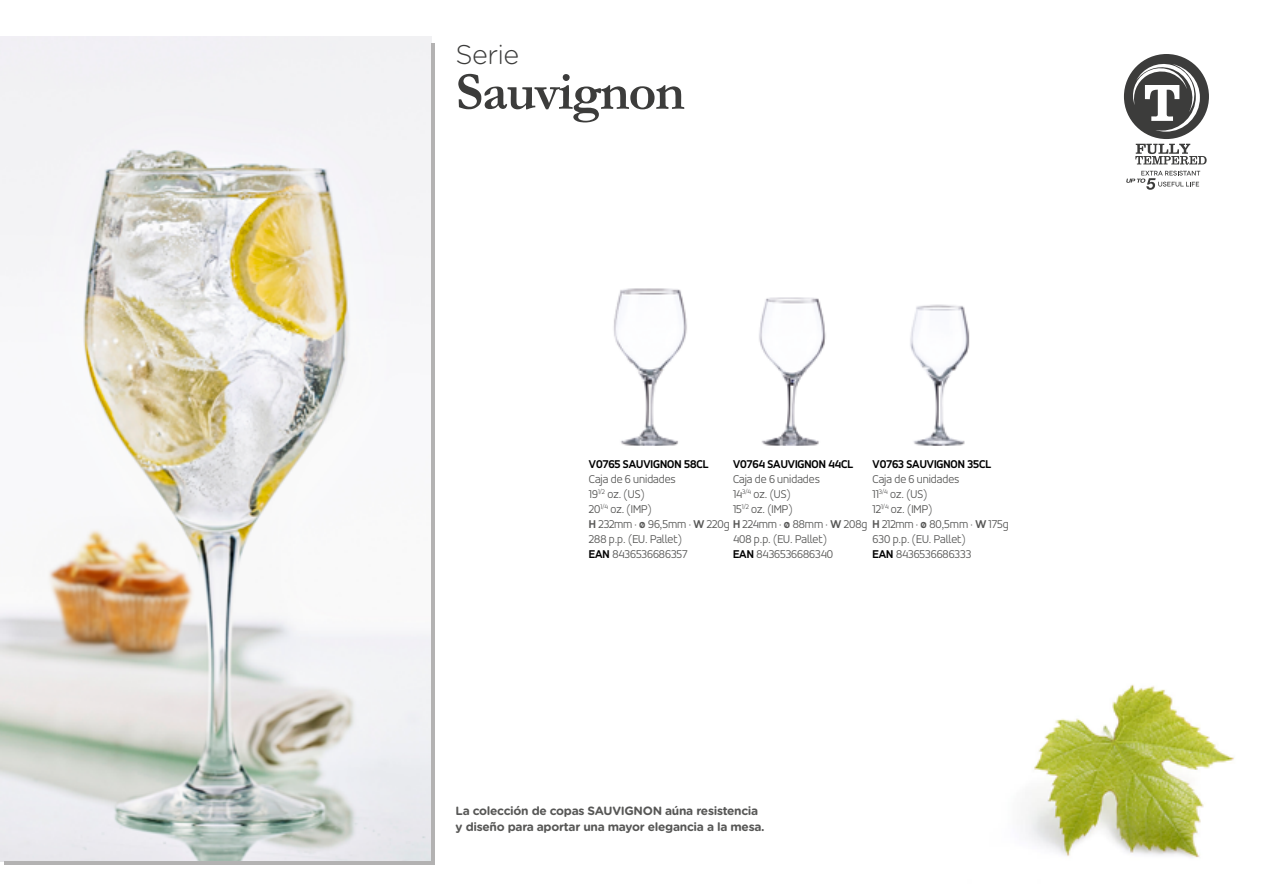
<style>
.page{position:relative;width:1263px;height:893px;background:#fff}
.page>*{position:absolute;margin:0;border:0;box-sizing:border-box;transform-origin:0 0}
.t1{font:700 54px "Garamond";letter-spacing:-.025em;color:#3c3c3b}
.t2{font:300 27px "Gotham Rounded";letter-spacing:-.025em;color:#3c3c3b}
.t3{font:300 12px/15px "Accord Alternate";color:#575756}
.t4{font:700 12px/16.5px "Gotham Rounded";letter-spacing:-.025em;color:#575756}
.t5{font:700 12px "Accord Alternate";color:#000}
.s1{font-weight:700}
.s2{font-weight:700;color:#000}
</style>
<div class="page">
<img style="left:1026px;top:684px;width:208px;height:174px">
<div style="left:1124px;top:54px;width:85px;height:85px;background:#3c3c3b;border-radius:50%"></div>
<svg style="left:1130px;top:61px;width:70px;height:71px"></svg>
<svg style="left:1126px;top:171px;width:74px;height:19px"></svg>
<svg style="left:1135px;top:144px;width:71px;height:21px"></svg>
<img style="left:613px;top:288px;width:74px;height:157px">
<img style="left:759px;top:297px;width:67px;height:148px">
<img style="left:910px;top:304px;width:60px;height:141px">
<img style="left:0;top:37px;width:431px;height:824px">
<hr style="left:5px;top:861px;width:430px;height:4px;background:#b3b2b2">
<hr style="left:431px;top:43px;width:4px;height:821px;background:#b3b2b2">
<h2 class="t2" style="left:456px;top:36px;width:65px">Serie</h2>
<h1 class="t1" style="left:456px;top:55px;width:231px">Sauvignon</h1>
<p class="t5" style="left:589px;top:457px;width:121px">V0765 SAUVIGNON 58CL</p>
<p class="t3" style="left:589px;top:471px;width:421px">Caja de 6 unidades<br>19<sup>1/2</sup> oz. (US)<br>20<sup>1/4</sup> oz. (IMP)<br><span class="s1">H</span> 232mm · <span class="s1">ø</span> 96,5mm · <span class="s1">W</span> 220g <span class="s1">H</span> 224mm · <span class="s1">ø</span> 88mm · <span class="s1">W</span> 208g <span class="s1">H</span> 212mm · <span class="s1">ø</span> 80,5mm · <span class="s1">W</span> 175g<br>288 p.p. (EU. Pallet)<br><span class="s2">EAN</span> 8436536686357</p>
<p class="t5" style="left:733px;top:457px;width:122px">V0764 SAUVIGNON 44CL</p>
<p class="t3" style="left:733px;top:471px;width:88px">Caja de 6 unidades<br>14<sup>3/4</sup> oz. (US)<br>15<sup>1/2</sup> oz. (IMP)</p>
<p class="t3" style="left:733px;top:531px;width:101px">408 p.p. (EU. Pallet)<br><span class="s2">EAN</span> 8436536686340</p>
<p class="t5" style="left:873px;top:457px;width:120px">V0763 SAUVIGNON 35CL</p>
<p class="t3" style="left:873px;top:471px;width:88px">Caja de 6 unidades<br>11<sup>3/4</sup> oz. (US)<br>12<sup>1/4</sup> oz. (IMP)</p>
<p class="t3" style="left:873px;top:531px;width:100px">630 p.p. (EU. Pallet)<br><span class="s2">EAN</span> 8436536686333</p>
<p class="t4" style="left:456px;top:802px;width:310px">La colección de copas SAUVIGNON aúna resistencia y diseño para aportar una mayor elegancia a la mesa.</p>
</div>
